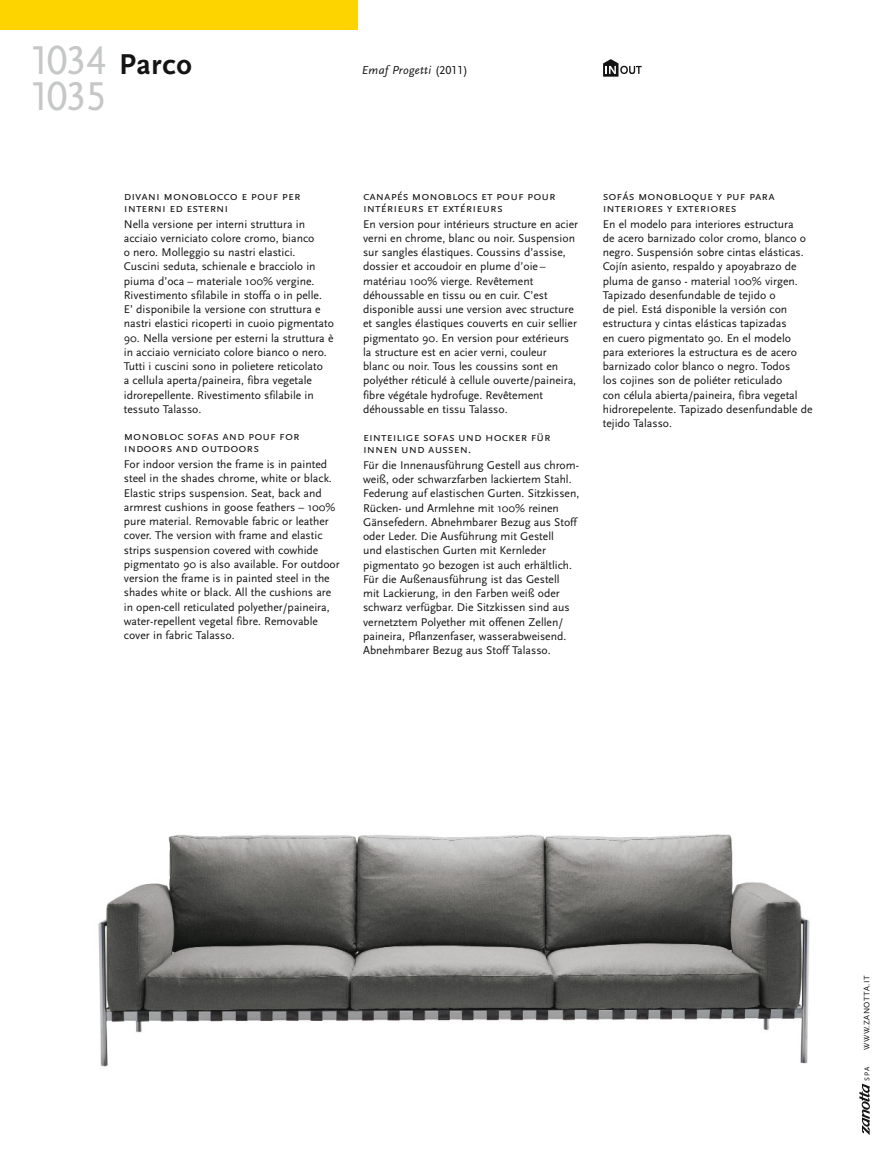
<style>
.page{position:relative;width:893px;height:1170px;background:#fff}
.page>*{position:absolute;margin:0;border:0;box-sizing:border-box;transform-origin:0 0}
.t1{font:42px/36px "Scala Sans LF Caps";letter-spacing:-.03em;color:#c6c7c7}
.t2{font:700 30px "Scala Sans";letter-spacing:.025em;color:#131413}
.t3{font:12.45px/12px "Scala Sans LF Caps";color:#131413}
.t4{font:italic 12px "Scala Sans";letter-spacing:.025em;color:#131413}
.t5{font:11.7px/14.2px "Scala Sans";color:#131413}
.t6{font:8.25px "Scala Sans LF";letter-spacing:.06em;color:#131413}
.t7{font:7.2px "Scala Sans";color:#131413}
.s1{font-family:"Scala Sans LF Caps";font-style:normal}
</style>
<div class="page">
<svg style="left:859px;top:1083px;width:11px;height:51px"></svg>
<div style="left:0;top:0;width:357px;height:30px;background:#fdd400"></div>
<svg style="left:603px;top:59px;width:39px;height:18px"></svg>
<img style="left:98px;top:834px;width:712px;height:233px">
<h1 class="t1" style="left:30px;top:42px;width:79px">1034<br>1035</h1>
<h2 class="t2" style="left:119px;top:51px;width:74px">Parco</h2>
<p class="t4" style="left:362px;top:65px;width:107px">Emaf Progetti <span class="s1">(2011)</span></p>
<p class="t3" style="left:124px;top:189px;width:178px">divani monoblocco e pouf per interni ed esterni</p>
<p class="t5" style="left:124px;top:217px;width:212px">Nella versione per interni struttura in acciaio verniciato colore cromo, bianco<br>o nero. Molleggio su nastri elastici.<br>Cuscini seduta, schienale e bracciolo in piuma d’oca – materiale 100% vergine.<br>Rivestimento sfilabile in stoffa o in pelle.<br>E’ disponibile la versione con struttura e nastri elastici ricoperti in cuoio pigmentato</p>
<p class="t5" style="left:124px;top:331px;width:211px">90. Nella versione per esterni la struttura è in acciaio verniciato colore bianco o nero.<br>Tutti i cuscini sono in polietere reticolato<br>a cellula aperta/paineira, fibra vegetale idrorepellente. Rivestimento sfilabile in tessuto Talasso.</p>
<p class="t3" style="left:124px;top:430px;width:177px">monobloc sofas and pouf for indoors and outdoors</p>
<p class="t5" style="left:124px;top:458px;width:217px">For indoor version the frame is in painted steel in the shades chrome, white or black.<br>Elastic strips suspension. Seat, back and armrest cushions in goose feathers – 100% pure material. Removable fabric or leather cover. The version with frame and elastic strips suspension covered with cowhide pigmentato 90 is also available. For outdoor version the frame is in painted steel in the shades white or black. All the cushions are in open-cell reticulated polyether/paineira, water-repellent vegetal fibre. Removable cover in fabric Talasso.</p>
<p class="t3" style="left:363px;top:189px;width:194px">canapés monoblocs et pouf pour intérieurs et extérieurs</p>
<p class="t5" style="left:363px;top:217px;width:217px">En version pour intérieurs structure en acier verni en chrome, blanc ou noir. Suspension sur sangles élastiques. Coussins d’assise, dossier et accoudoir en plume d’oie – matériau 100% vierge. Revêtement déhoussable en tissu ou en cuir. C’est disponible aussi une version avec structure et sangles élastiques couverts en cuir sellier pigmentato 90. En version pour extérieurs la structure est en acier verni, couleur<br>blanc ou noir. Tous les coussins sont en polyéther réticulé à cellule ouverte/paineira, fibre végétale hydrofuge. Revêtement déhoussable en tissu Talasso.</p>
<p class="t3" style="left:363px;top:430px;width:189px">einteilige sofas und hocker für innen und außen.</p>
<p class="t5" style="left:363px;top:458px;width:218px">Für die Innenausführung Gestell aus chrom&shy;weiß, oder schwarzfarben lackiertem Stahl.<br>Federung auf elastischen Gurten. Sitzkissen, Rücken- und Armlehne mit 100% reinen Gänsefedern. Abnehmbarer Bezug aus Stoff oder Leder. Die Ausführung mit Gestell<br>und elastischen Gurten mit Kernleder pigmentato 90 bezogen ist auch erhältlich.<br>Für die Außenausführung ist das Gestell<br>mit Lackierung, in den Farben weiß oder schwarz verfügbar. Die Sitzkissen sind aus vernetztem Polyether mit offenen Zellen/ paineira, Pflanzenfaser, wasserabweisend.<br>Abnehmbarer Bezug aus Stoff Talasso.</p>
<p class="t3" style="left:603px;top:189px;width:174px">sofás monobloque y puf para interiores y exteriores</p>
<p class="t5" style="left:603px;top:217px;width:211px">En el modelo para interiores estructura<br>de acero barnizado color cromo, blanco o negro. Suspensión sobre cintas elásticas.<br>Cojín asiento, respaldo y apoyabrazo de pluma de ganso - material 100% virgen.<br>Tapizado desenfundable de tejido o<br>de piel. Está disponible la versión con estructura y cintas elásticas tapizadas<br>en cuero pigmentato 90. En el modelo para exteriores la estructura es de acero barnizado color blanco o negro. Todos<br>los cojines son de poliéter reticulado<br>con célula abierta/paineira, fibra vegetal hidrorepelente. Tapizado desenfundable de tejido Talasso.</p>
<p class="t6" style="left:863px;top:1049px;width:75px;rotate:-90deg">WWW.ZANOTTA.IT</p>
<p class="t7" style="left:864px;top:1080px;width:15px;rotate:-90deg">SPA</p>
</div>
